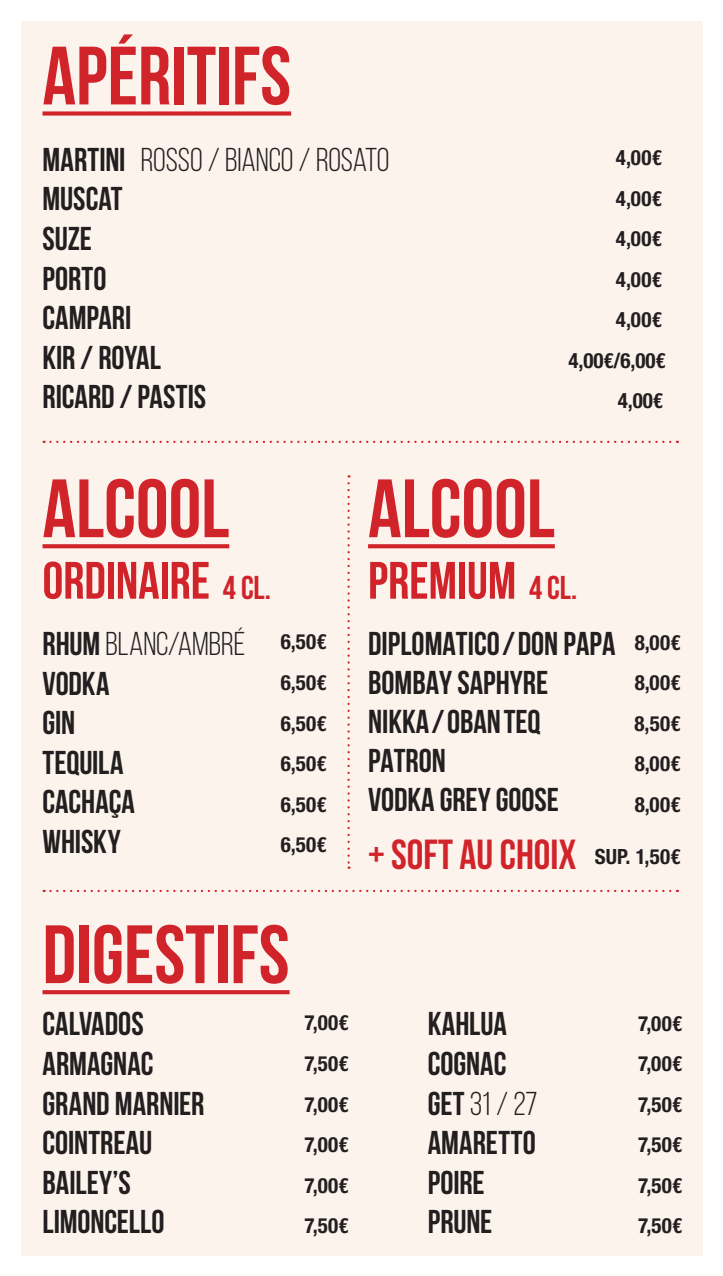
<style>
.page{position:relative;width:723px;height:1276px;background:#fff}
.page>*{position:absolute;margin:0;border:0;box-sizing:border-box;transform-origin:0 0}
.t1{font:700 82.5px "Bebas Neue";color:#d1232a}
.t2{font:700 52.5px "Bebas Neue";color:#d1232a}
.t3{font:700 42px "Bebas Neue";color:#d1232a}
.t4{font:700 33px/39.6px "Bebas Neue";color:#231f20}
.t5{font:700 condensed 21px/40.5px "Helvetica Neue LT Std";letter-spacing:.01em;color:#231f20;text-align:justify}
.s1{font-weight:400}
.s2{font-size:33px}
</style>
<div class="page">
<div style="left:21px;top:21px;width:682px;height:1235px;background:#fdf3ed"></div>
<div style="left:43px;top:111px;width:248px;height:5px;background:#d1232a"></div>
<svg style="left:43px;top:544px;width:186px;height:4px"></svg>
<svg style="left:368px;top:544px;width:187px;height:4px"></svg>
<svg style="left:43px;top:990px;width:247px;height:4px"></svg>
<svg style="left:44px;top:441px;width:634px;height:2px"></svg>
<svg style="left:44px;top:890px;width:634px;height:2px"></svg>
<svg style="left:347px;top:483px;width:3px;height:386px"></svg>
<h1 class="t1" style="left:43px;top:31px;width:250px">APÉRITIFS</h1>
<p class="t4" style="left:43px;top:139px;width:348px">MARTINI <span class="s1">ROSSO / BIANCO / ROSATO<br></span>MUSCAT<br>SUZE<br>PORTO<br>CAMPARI<br>KIR / ROYAL<br>RICARD / PASTIS</p>
<p class="t5" style="left:568px;top:137px;width:99px;text-align:right">4,00€<br>4,00€<br>4,00€<br>4,00€<br>4,00€<br>4,00€/6,00€<br>4,00€</p>
<h1 class="t1" style="left:43px;top:463px;width:188px">ALCOOL</h1>
<h2 class="t2" style="left:43px;top:552px;width:230px">ORDINAIRE <span class="s2">4 CL.</span></h2>
<h1 class="t1" style="left:368px;top:463px;width:188px">ALCOOL</h1>
<h2 class="t2" style="left:368px;top:552px;width:211px">PREMIUM <span class="s2">4 CL.</span></h2>
<p class="t4" style="left:43px;top:623px;width:204px">RHUM <span class="s1">BLANC/AMBRÉ<br></span>VODKA<br>GIN<br>TEQUILA<br>CACHAÇA<br>WHISKY</p>
<p class="t5" style="left:281px;top:621px;width:47px">6,50€ 6,50€ 6,50€ 6,50€ 6,50€ 6,50€</p>
<p class="t5" style="left:634px;top:621px;width:47px">8,00€ 8,00€ 8,50€ 8,00€ 8,00€</p>
<p class="t4" style="left:368px;top:623px;width:249px;line-height:39px">DIPLOMATICO / DON PAPA<br>BOMBAY SAPHYRE nikka/ OBANTEQ<br>PATRON<br>VODKA GREY GOOSE</p>
<p class="t3" style="left:368px;top:831px;width:210px">+ SOFT AU CHOIX</p>
<p class="t5" style="left:595px;top:836px;width:87px">SUP. 1,50€</p>
<h1 class="t1" style="left:43px;top:909px;width:249px">DIGESTIFS</h1>
<p class="t4" style="left:43px;top:1003px;width:163px">CALVADOS<br>ARMAGNAC<br>GRAND MARNIER<br>COINTREAU<br>BAILEY’S<br>LIMONCELLO</p>
<p class="t4" style="left:428px;top:1003px;width:111px">KAHLUA<br>COGNAC<br>GET <span class="s1">31 / 27<br></span>AMARETTO<br>POIRE<br>PRUNE</p>
<p class="t5" style="left:304px;top:1002px;width:46px">7,00€ 7,50€ 7,00€ 7,00€ 7,00€ 7,50€</p>
<p class="t5" style="left:638px;top:1002px;width:46px">7,00€ 7,00€ 7,50€ 7,50€ 7,50€ 7,50€</p>
</div>
